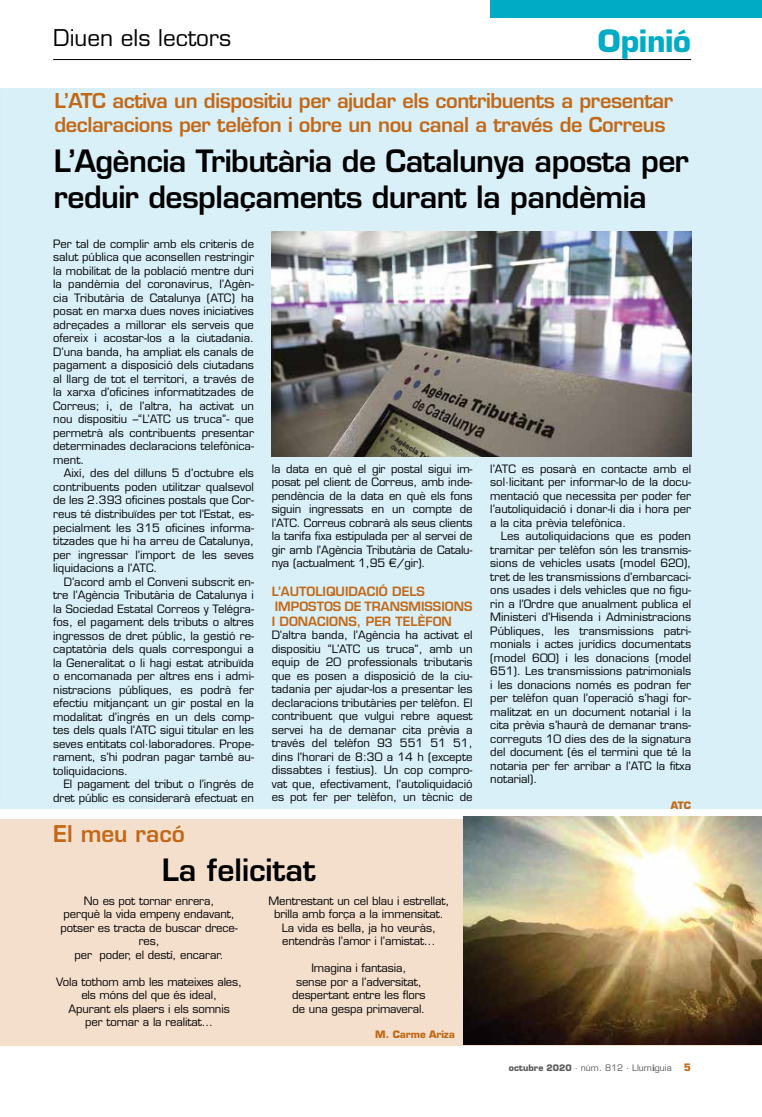
<style>
.page{position:relative;width:762px;height:1117px;background:#fff}
.page>*{position:absolute;margin:0;border:0;box-sizing:border-box;transform-origin:0 0}
.t1{font:600 30px/36px "Eurostile LT Std";letter-spacing:-.02em;color:#000}
.t2{font:600 30px "Eurostile LT Std";color:#000}
.t3{font:700 30px "Eurostile LT Std";color:#00abc5}
.t4{font:22.5px "Eurostile LT Std";color:#000}
.t5{font:600 22.5px "Eurostile LT Std";color:#c26816}
.t6{font:600 20px/24px "Eurostile LT Std";letter-spacing:-.02em;color:#c26816}
.t7{font:600 12.5px/15px "Eurostile LT Std";color:#c26816}
.t8{font:11.25px/13.5px "Eurostile LT Std";letter-spacing:-.01em;color:#000;text-align:justify}
.t9{font:700 10px "Eurostile LT Std";letter-spacing:-.01em;color:#c26816}
.t10{font:8.75px "Eurostile LT Std";color:#58595b}
.s1{font-weight:700}
.s2{font-family:"Minion Pro";font-weight:700;font-size:10px}
.s3{font-weight:700;font-size:10px;color:#c26816}
</style>
<div class="page">
<div style="left:0;top:89px;width:762px;height:719px;background:#d9f0f9"></div>
<div style="left:490px;top:0;width:272px;height:18px;background:#00abc5"></div>
<hr style="left:53px;top:59px;width:319px;height:1px;background:#000">
<hr style="left:372px;top:59px;width:319px;height:1px;background:#000">
<div style="left:1px;top:819px;width:761px;height:226px;background:#f4dfcd"></div>
<img style="left:464px;top:816px;width:298px;height:228px">
<img style="left:272px;top:231px;width:419px;height:225px">
<h2 class="t4" style="left:53px;top:24px;width:179px">Diuen els lectors</h2>
<h1 class="t3" style="left:598px;top:22px;width:95px">Opinió</h1>
<h3 class="t6" style="left:54px;top:89px;width:620px">L’ATC activa un dispositiu per ajudar els contribuents a presentar declaracions per telèfon i obre un nou canal a través de Correus</h3>
<h1 class="t1" style="left:54px;top:143px;width:637px">L’Agència Tributària de Catalunya aposta per reduir desplaçaments durant la pandèmia</h1>
<p class="t8" style="left:53px;top:237px;width:202px">Per tal de complir amb els criteris de salut pública que aconsellen restringir la mobilitat de la població mentre duri la pandèmia del coronavirus, l’Agèn&shy;cia Tributària de Catalunya (ATC) ha posat en marxa dues noves iniciatives adreçades a millorar els serveis que ofereix i acostar-los a la ciutadania.<br>D’una banda, ha ampliat els canals de pagament a disposició dels ciutadans al llarg de tot el territori, a través de la xarxa d’oficines informatitzades de Correus; i, de l’altra, ha activat un nou dispositiu –“L’ATC us truca”- que permetrà als contribuents presentar determinades declaracions telefònica&shy;ment.</p>
<p class="t8" style="left:53px;top:466px;width:202px;text-indent:11px">Així, des del dilluns 5 d’octubre els contribuents poden utilitzar qualsevol de les 2.393 oficines postals que Cor&shy;reus té distribuïdes per tot l’Estat, es&shy;pecialment les 315 oficines informa&shy;titzades que hi ha arreu de Catalunya, per ingressar l’import de les seves liquidacions a l’ATC.</p>
<p class="t8" style="left:53px;top:574px;width:202px;text-indent:11px">D’acord amb el Conveni subscrit en&shy;tre l’Agència Tributària de Catalunya i la Sociedad Estatal Correos y Telégra&shy;fos, el pagament dels tributs o altres ingressos de dret públic, la gestió re&shy;captatòria dels quals correspongui a la Generalitat o li hagi estat atribuïda o encomanada per altres ens i admi&shy;nistracions públiques, es podrà fer efectiu mitjançant un gir postal en la modalitat d’ingrés en un dels comp&shy;tes dels quals l’ATC sigui titular en les seves entitats col·laboradores. Prope&shy;rament, s’hi podran pagar també au&shy;toliquidacions.</p>
<p class="t8" style="left:53px;top:777px;width:202px;text-align:right">El pagament del tribut o l’ingrés de dret públic es considerarà efectuat en</p>
<p class="t8" style="left:272px;top:461px;width:202px">la data en què el gir postal sigui im&shy;posat pel client de Correus, amb inde&shy;pendència de la data en què els fons siguin ingressats en un compte de l’ATC. Correus cobrarà als seus clients la tarifa fixa estipulada per al servei de gir amb l’Agència Tributària de Catalu&shy;nya (actualment 1,95 €/gir).</p>
<p class="t7" style="left:272px;top:583px;width:202px">L’AUTOLIQUIDACIÓ DELS<br>IMPOSTOS DE TRANSMISSIONS<br>I DONACIONS, PER TELÈFON</p>
<p class="t8" style="left:272px;top:628px;width:202px">D’altra banda, l’Agència ha activat el dispositiu “L’ATC us truca”, amb un equip de 20 professionals tributaris que es posen a disposició de la ciu&shy;tadania per ajudar-los a presentar les declaracions tributàries per telèfon. El contribuent que vulgui rebre aquest servei ha de demanar cita prèvia a través del telèfon 93 551 51 51, dins l’horari de 8:30 a 14 h (excepte dissabtes i festius). Un cop compro&shy;vat que, efectivament, l’autoliquidació es pot fer per telèfon, un tècnic de</p>
<h2 class="t5" style="left:53px;top:819px;width:133px">El meu racó</h2>
<h1 class="t2" style="left:162px;top:850px;width:156px">La felicitat</h1>
<p class="t8" style="left:61px;top:893px;width:179px;text-align:center">No es pot tornar enrera,<br>perquè la vida empeny endavant, potser es tracta de buscar drece&shy;res,<br>per poder, el destí, encarar.</p>
<p class="t8" style="left:56px;top:974px;width:187px;text-align:center">Vola tothom amb les mateixes ales, els móns del que és ideal,<br>Apurant els plaers i els somnis<br>per tornar a la realitat...</p>
<p class="t8" style="left:268px;top:893px;width:182px;text-align:center">Mentrestant un cel blau i estrellat, brilla amb força a la immensitat.<br>La vida es bella, ja ho veuràs, entendràs l’amor i l’amistat...</p>
<p class="t8" style="left:292px;top:961px;width:135px;text-align:center">Imagina i fantasia,<br>sense por a l’adversitat, despertant entre les flors de una gespa primaveral.</p>
<p class="t9" style="left:375px;top:1028px;width:81px">M. Carme Ariza</p>
<p class="t8" style="left:490px;top:461px;width:202px">l’ATC es posarà en contacte amb el sol·licitant per informar-lo de la docu&shy;mentació que necessita per poder fer l’autoliquidació i donar-li dia i hora per a la cita prèvia telefònica.</p>
<p class="t8" style="left:490px;top:529px;width:202px;text-indent:11px">Les autoliquidacions que es poden tramitar per telèfon són les transmis&shy;sions de vehicles usats (model 620), tret de les transmissions d’embarcaci&shy;ons usades i dels vehicles que no figu&shy;rin a l’Ordre que anualment publica el Ministeri d’Hisenda i Administracions Públiques, les transmissions patri&shy;monials i actes jurídics documentats (model 600) i les donacions (model 651). Les transmissions patrimonials i les donacions només es podran fer per telèfon quan l’operació s’hagi for&shy;malitzat en un document notarial i la cita prèvia s’haurà de demanar trans&shy;correguts 10 dies des de la signatura del document (és el termini que té la notaria per fer arribar a l’ATC la fitxa notarial).</p>
<p class="t9" style="left:671px;top:798px;width:22px">ATC</p>
<p class="t10" style="left:509px;top:1062px;width:184px"><span class="s1">octubre 2020</span> · núm. 812 · Llum<span class="s2">i</span>guia <span class="s3">5</span></p>
</div>
